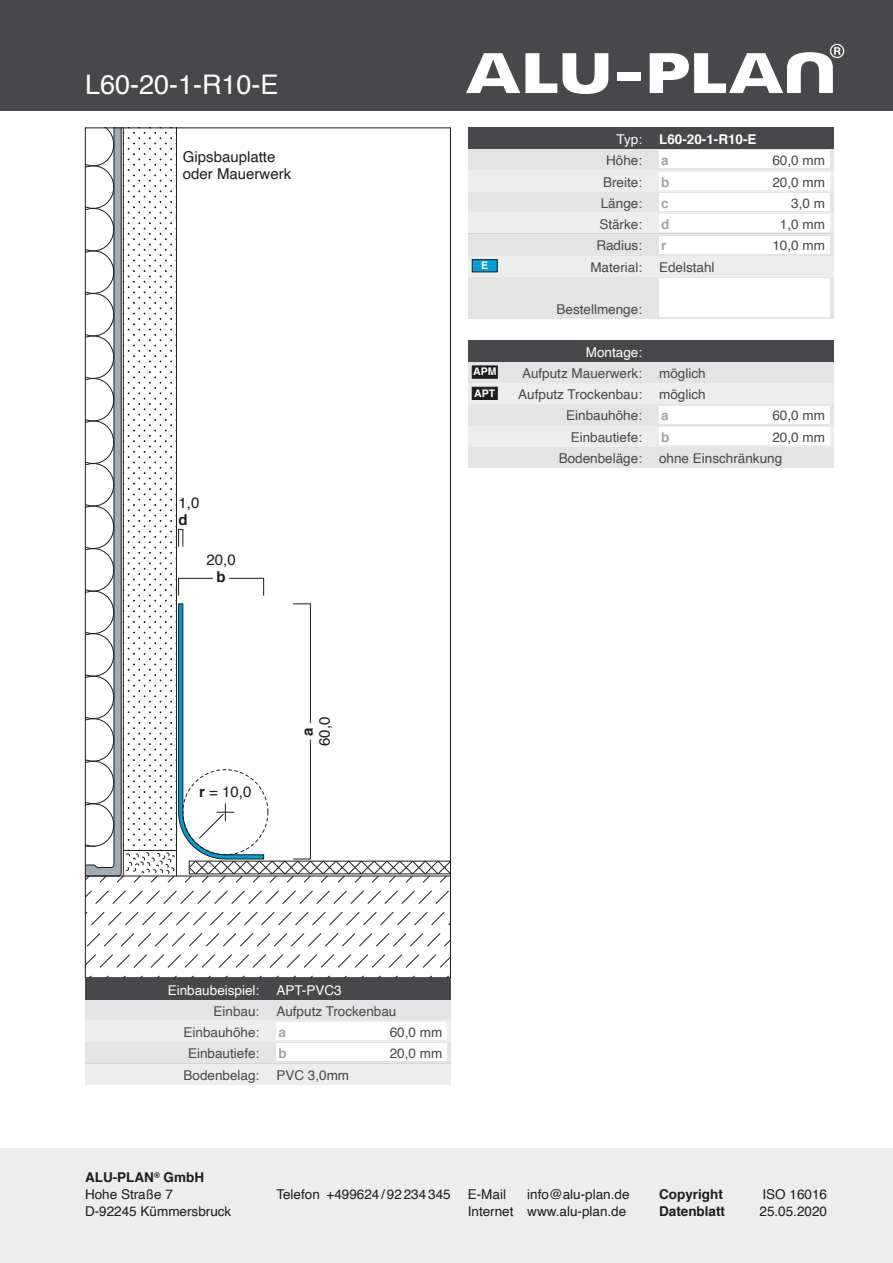
<style>
.page{position:relative;width:893px;height:1263px;background:#fff}
.page>*{position:absolute;margin:0;border:0;box-sizing:border-box;transform-origin:0 0}
.t1{font:27px "Helvetica";color:#fff}
.t2{font:15px/17px "Helvetica";color:#1d1d1b}
.t3{font:700 15px "Helvetica";color:#1d1d1b}
.t4{font:13.5px "Helvetica";color:#48484a}
.t5{font:13.5px/17px "Helvetica";color:#1d1d1b}
.t6{font:13.5px "Helvetica";color:#fff}
.t7{font:700 13.5px "Helvetica";color:#1d1d1b}
.t8{font:700 13.5px "Helvetica";color:#fff}
.t9{font:700 13.5px "Helvetica";color:#a4a4a6}
.t10{font:700 10.5px/21.3px "Helvetica";color:#fff}
.s1{font-weight:700}
</style>
<div class="page">
<div style="left:0;top:1148px;width:893px;height:115px;background:#ededee"></div>
<div style="left:0;top:0;width:893px;height:111px;background:#48484a"></div>
<svg style="left:87px;top:890px;width:362px;height:14px"></svg>
<svg style="left:87px;top:912px;width:362px;height:14px"></svg>
<svg style="left:87px;top:933px;width:362px;height:14px"></svg>
<svg style="left:87px;top:954px;width:362px;height:14px"></svg>
<svg style="left:90px;top:975px;width:359px;height:1px"></svg>
<svg style="left:87px;top:130px;width:362px;height:753px"></svg>
<div style="left:468px;top:361px;width:365px;height:22px;background:#e4e4e5"></div>
<div style="left:468px;top:446px;width:365px;height:22px;background:#e4e4e5"></div>
<div style="left:468px;top:425px;width:365px;height:21px;background:#ededee"></div>
<div style="left:659px;top:427px;width:170px;height:17px;background:#fff"></div>
<svg style="left:468px;top:383px;width:365px;height:42px;background:#e9e9ea"></svg>
<div style="left:659px;top:406px;width:170px;height:17px;background:#fff"></div>
<div style="left:468px;top:340px;width:365px;height:21px;background:#48484a"></div>
<div style="left:85px;top:999px;width:366px;height:21px;background:#e4e4e5"></div>
<svg style="left:85px;top:1020px;width:366px;height:64px"></svg>
<div style="left:276px;top:1023px;width:170px;height:17px;background:#fff"></div>
<div style="left:85px;top:978px;width:366px;height:21px;background:#48484a"></div>
<div style="left:468px;top:276px;width:365px;height:43px;background:#e4e4e5"></div>
<div style="left:659px;top:279px;width:170px;height:38px;background:#fff"></div>
<div style="left:468px;top:255px;width:365px;height:21px;background:#ededee"></div>
<div style="left:468px;top:191px;width:365px;height:22px;background:#e4e4e5"></div>
<div style="left:659px;top:193px;width:170px;height:17px;background:#fff"></div>
<div style="left:468px;top:170px;width:365px;height:21px;background:#ededee"></div>
<svg style="left:468px;top:213px;width:365px;height:42px"></svg>
<div style="left:659px;top:172px;width:170px;height:17px;background:#fff"></div>
<div style="left:659px;top:215px;width:170px;height:17px;background:#fff"></div>
<div style="left:468px;top:149px;width:365px;height:21px;background:#e4e4e5"></div>
<div style="left:659px;top:151px;width:170px;height:17px;background:#fff"></div>
<div style="left:468px;top:128px;width:365px;height:21px;background:#48484a"></div>
<div style="left:472px;top:366px;width:25px;height:12px;background:#1d1d1b"></div>
<div style="left:472px;top:387px;width:25px;height:13px;background:#1d1d1b;border:1px solid #1d1d1b"></div>
<div style="left:472px;top:259px;width:25px;height:13px;background:#009ed4;border:1px solid #1d1d1b"></div>
<svg style="left:650px;top:44px;width:194px;height:49px"></svg>
<div style="left:617px;top:72px;width:23px;height:9px;background:#fff"></div>
<svg style="left:466px;top:53px;width:142px;height:41px"></svg>
<h1 class="t1" style="left:85px;top:63px;width:195px">L60-20-1-R10-E</h1>
<p class="t2" style="left:183px;top:148px;width:110px">Gipsbauplatte oder Mauerwerk</p>
<p class="t2" style="left:179px;top:495px;width:22px">1,0</p>
<p class="t3" style="left:179px;top:508px;width:11px">d</p>
<p class="t2" style="left:207px;top:552px;width:31px">20,0</p>
<p class="t3" style="left:217px;top:565px;width:11px">b</p>
<p class="t2" style="left:199px;top:784px;width:54px"><span class="s1">r</span> = 10,0</p>
<p class="t3" style="left:295px;top:736px;width:10px;rotate:-90deg">a</p>
<p class="t2" style="left:316px;top:746px;width:31px;rotate:-90deg">60,0</p>
<p class="t10" style="left:481px;top:255px;width:9px">E</p>
<p class="t10" style="left:473px;top:361px;width:25px">APM<br>APT</p>
<p class="t6" style="left:617px;top:129px;width:27px">Typ:</p>
<p class="t8" style="left:659px;top:128px;width:99px">L60-20-1-R10-E</p>
<p class="t4" style="left:606px;top:150px;width:38px">Höhe:</p>
<p class="t9" style="left:661px;top:150px;width:9px">a</p>
<p class="t4" style="left:772px;top:150px;width:54px">60,0 mm</p>
<p class="t4" style="left:603px;top:171px;width:41px">Breite:</p>
<p class="t4" style="left:599px;top:214px;width:44px">Stärke:</p>
<p class="t4" style="left:601px;top:193px;width:43px">Länge:</p>
<p class="t4" style="left:596px;top:235px;width:47px">Radius:</p>
<p class="t9" style="left:661px;top:171px;width:10px">b</p>
<p class="t9" style="left:661px;top:213px;width:10px">d</p>
<p class="t9" style="left:661px;top:192px;width:9px">c</p>
<p class="t9" style="left:661px;top:235px;width:7px">r</p>
<p class="t4" style="left:590px;top:256px;width:53px">Material:</p>
<p class="t4" style="left:659px;top:256px;width:57px">Edelstahl</p>
<p class="t4" style="left:556px;top:299px;width:87px">Bestellmenge:</p>
<p class="t6" style="left:586px;top:342px;width:58px">Montage:</p>
<p class="t4" style="left:518px;top:384px;width:125px">Aufputz Trockenbau:</p>
<p class="t4" style="left:659px;top:384px;width:48px">möglich</p>
<p class="t4" style="left:522px;top:363px;width:122px">Aufputz Mauerwerk:</p>
<p class="t4" style="left:659px;top:363px;width:48px">möglich</p>
<p class="t4" style="left:772px;top:171px;width:54px">20,0 mm</p>
<p class="t4" style="left:780px;top:214px;width:47px">1,0 mm</p>
<p class="t4" style="left:791px;top:193px;width:35px">3,0 m</p>
<p class="t4" style="left:772px;top:235px;width:54px">10,0 mm</p>
<p class="t4" style="left:566px;top:405px;width:77px">Einbauhöhe:</p>
<p class="t9" style="left:661px;top:405px;width:9px">a</p>
<p class="t4" style="left:772px;top:405px;width:54px">60,0 mm</p>
<p class="t4" style="left:571px;top:427px;width:73px">Einbautiefe:</p>
<p class="t9" style="left:661px;top:426px;width:10px">b</p>
<p class="t4" style="left:772px;top:427px;width:54px">20,0 mm</p>
<p class="t4" style="left:559px;top:448px;width:85px">Bodenbeläge:</p>
<p class="t4" style="left:659px;top:448px;width:125px">ohne Einschränkung</p>
<p class="t6" style="left:168px;top:979px;width:93px">Einbaubeispiel:</p>
<p class="t4" style="left:214px;top:1001px;width:47px">Einbau:</p>
<p class="t6" style="left:276px;top:979px;width:67px">APT-PVC3</p>
<p class="t4" style="left:276px;top:1001px;width:122px">Aufputz Trockenbau</p>
<p class="t4" style="left:184px;top:1022px;width:77px">Einbauhöhe:</p>
<p class="t9" style="left:279px;top:1021px;width:9px">a</p>
<p class="t4" style="left:390px;top:1022px;width:54px">60,0 mm</p>
<p class="t4" style="left:188px;top:1043px;width:73px">Einbautiefe:</p>
<p class="t9" style="left:279px;top:1043px;width:10px">b</p>
<p class="t4" style="left:390px;top:1043px;width:54px">20,0 mm</p>
<p class="t4" style="left:184px;top:1064px;width:77px">Bodenbelag:</p>
<p class="t4" style="left:276px;top:1064px;width:74px">PVC 3,0mm</p>
<p class="t5" style="left:85px;top:1169px;width:148px"><span class="s1">ALU-PLAN</span><sup>®</sup> <span class="s1">GmbH<br></span>Hohe Straße 7<br>D-92245 Kümmersbruck</p>
<p class="t5" style="left:276px;top:1186px;width:176px">Telefon +499624 /92234345</p>
<p class="t7" style="left:659px;top:1183px;width:65px">Copyright</p>
<p class="t5" style="left:762px;top:1186px;width:66px">ISO 16016</p>
<p class="t7" style="left:659px;top:1200px;width:68px">Datenblatt</p>
<p class="t5" style="left:759px;top:1203px;width:69px">25.05.2020</p>
<p class="t5" style="left:468px;top:1186px;width:163px;text-align:right">info@alu-plan.de<br>Internet www.alu-plan.de</p>
<p class="t5" style="left:468px;top:1186px;width:40px">E-Mail</p>
</div>
